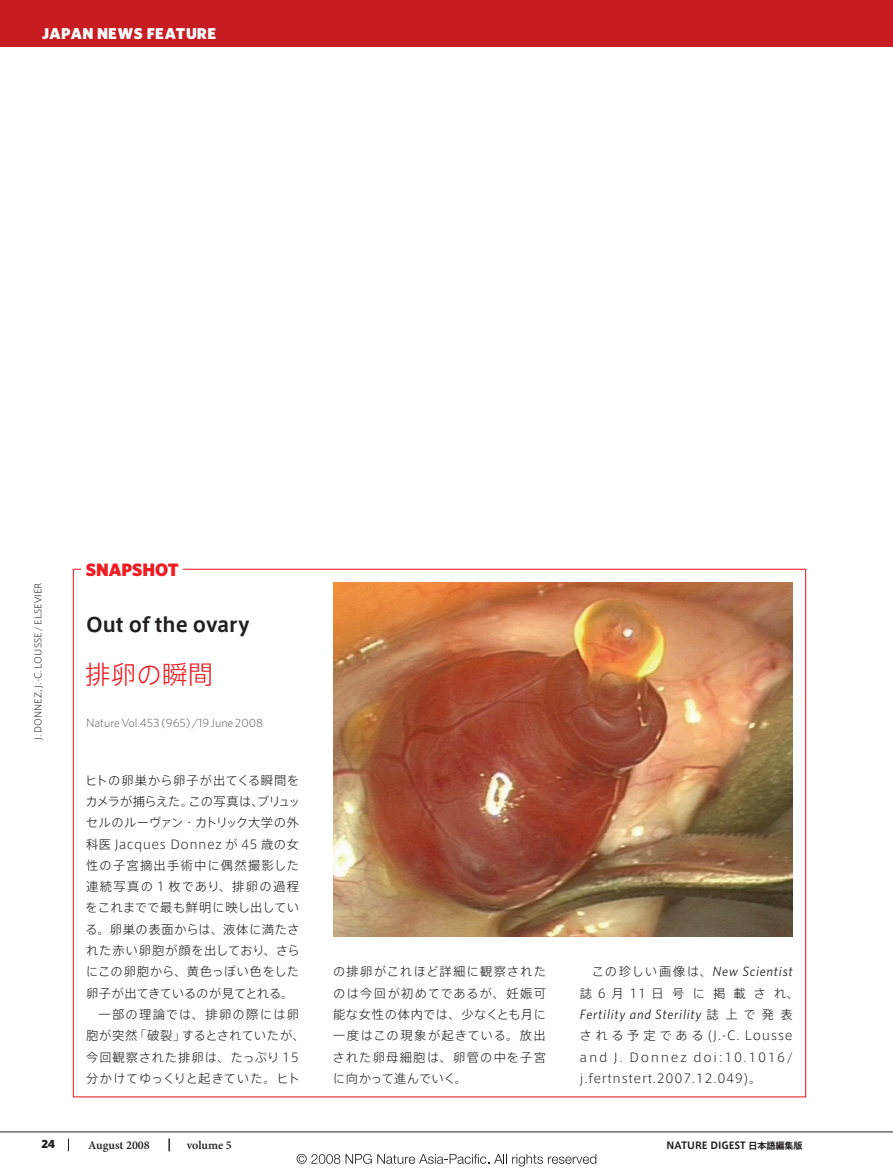
<style>
.page{position:relative;width:893px;height:1174px;background:#fff}
.page>*{position:absolute;margin:0;border:0;box-sizing:border-box;transform-origin:0 0}
.t1{font:300 25.5px "Axis Std";letter-spacing:.01em;color:#ee1d23}
.t2{font:700 19.5px "Axis Std";color:#231f20}
.t3{font:900 18px "Whitney";color:#ee1d23}
.t4{font:900 15.75px "Whitney";letter-spacing:.035em;color:#fff}
.t5{font:italic 13.5px "Whitney";letter-spacing:.055em;color:#231f20}
.t6{font:300 12.3px/21.3px "Axis Std";letter-spacing:.055em;color:#231f20;text-align:justify}
.t7{font:300 12.3px "Axis Std";letter-spacing:-.035em;color:#231f20}
.t8{font:300 12.3px "Axis Std";letter-spacing:-.025em;color:#231f20}
.t9{font:300 12.3px "Axis Std";letter-spacing:.03em;color:#231f20}
.t10{font:300 12.3px "Axis Std";letter-spacing:.015em;color:#231f20}
.t11{font:300 12.3px "Axis Std";letter-spacing:.025em;color:#231f20}
.t12{font:300 12.3px "Axis Std";letter-spacing:-.005em;color:#231f20}
.t13{font:300 12.3px "Axis Std";letter-spacing:.035em;color:#231f20}
.t14{font:300 12.3px "Axis Std";letter-spacing:.1em;color:#231f20}
.t15{font:300 12.3px "Axis Std";letter-spacing:.11em;color:#231f20}
.t16{font:300 12.3px "Axis Std";letter-spacing:.105em;color:#231f20}
.t17{font:300 12.3px "Axis Std";letter-spacing:.45em;color:#231f20}
.t18{font:300 12px "Whitney";letter-spacing:-.005em;color:#57585a}
.t19{font:600 12px "Minion Pro";color:#231f20}
.t20{font:900 12px "Whitney";color:#231f20}
.t21{font:700 9.75px "Axis Std";color:#231f20}
.t22{font:300 9px "Axis Std";letter-spacing:.01em;color:#231f20}
.s1{font-family:"Axis Std";font-weight:300;font-style:normal;font-size:12.3px}
.s2{font-size:9px}
</style>
<div class="page">
<div style="left:0;top:0;width:893px;height:47px;background:#c61c22"></div>
<img style="left:333px;top:583px;width:460px;height:353px">
<svg style="left:68px;top:1138px;width:1px;height:13px"></svg>
<svg style="left:169px;top:1138px;width:1px;height:13px"></svg>
<hr style="left:0;top:1131px;width:893px;height:1px;background:#231f20">
<svg style="left:297px;top:1153px;width:43px;height:10px"></svg>
<svg style="left:346px;top:1153px;width:250px;height:13px"></svg>
<p class="t4" style="left:42px;top:24px;width:175px">JAPAN NEWS FEATURE</p>
<p class="t22" style="left:31px;top:740px;width:159px;rotate:-90deg">J. DONNEZ, J.-C. LOUSSE / ELSEVIER</p>
<h3 class="t3" style="left:86px;top:559px;width:95px">SNAPSHOT</h3>
<h2 class="t2" style="left:86px;top:609px;width:165px">Out of the ovary</h2>
<h1 class="t1" style="left:85px;top:656px;width:130px">排卵の瞬間</h1>
<p class="t18" style="left:86px;top:716px;width:178px">Nature Vol.453 (965) /19 June 2008</p>
<p class="t6" style="left:85px;top:768px;width:216px">ヒトの卵巣から卵子が出てくる瞬間を</p>
<p class="t7" style="left:85px;top:792px;width:217px">カメラが捕らえた。この写真は、ブリュッ</p>
<p class="t8" style="left:86px;top:813px;width:215px">セルのルーヴァン・カトリック大学の外</p>
<p class="t6" style="left:86px;top:832px;width:214px">科医 Jacques Donnez が 45 歳の女</p>
<p class="t14" style="left:86px;top:856px;width:215px">性の子宮摘出手術中に偶然撮影した</p>
<p class="t15" style="left:86px;top:877px;width:214px">連続写真の 1 枚であり、排卵の過程</p>
<p class="t10" style="left:86px;top:898px;width:215px">をこれまでで最も鮮明に映し出してい</p>
<p class="t6" style="left:85px;top:917px;width:216px">る。卵巣の表面からは、液体に満たさ</p>
<p class="t6" style="left:86px;top:939px;width:215px">れた赤い卵胞が顔を出しており、さら</p>
<p class="t11" style="left:86px;top:962px;width:215px">にこの卵胞から、黄色っぽい色をした</p>
<p class="t12" style="left:86px;top:984px;width:209px">卵子が出てきているのが見てとれる。</p>
<p class="t16" style="left:98px;top:1005px;width:202px">一部の理論では、排卵の際には卵</p>
<p class="t9" style="left:86px;top:1026px;width:221px">胞が突然「破裂」するとされていたが、</p>
<p class="t6" style="left:86px;top:1045px;width:214px">今回観察された排卵は、たっぷり 15</p>
<p class="t13" style="left:86px;top:1069px;width:215px">分かけてゆっくりと起きていた。ヒト</p>
<p class="t6" style="left:333px;top:960px;width:215px">の排卵がこれほど詳細に観察されたのは今回が初めてであるが、妊娠可能な女性の体内では、少なくとも月に一度はこの現象が起きている。放出された卵母細胞は、卵管の中を子宮に向かって進んでいく。</p>
<p class="t5" style="left:592px;top:963px;width:203px"><span class="s1">この珍しい画像は、</span>New Scientist</p>
<p class="t17" style="left:580px;top:984px;width:221px">誌6月11日 号 に 掲 載され、</p>
<p class="t5" style="left:580px;top:1006px;width:214px">Fertility and Sterility <span class="s1">誌上で発表</span></p>
<p class="t6" style="left:579px;top:1024px;width:215px">される予定である (J.-C. Lousse and J. Donnez doi:10.1016/ j.fertnstert.2007.12.049)。</p>
<p class="t20" style="left:41px;top:1136px;width:15px">24</p>
<p class="t19" style="left:88px;top:1136px;width:63px">August 2008</p>
<p class="t19" style="left:187px;top:1136px;width:47px">volume 5</p>
<p class="t21" style="left:666px;top:1137px;width:137px">NATURE DIGEST <span class="s2">日本語編集版</span></p>
</div>
